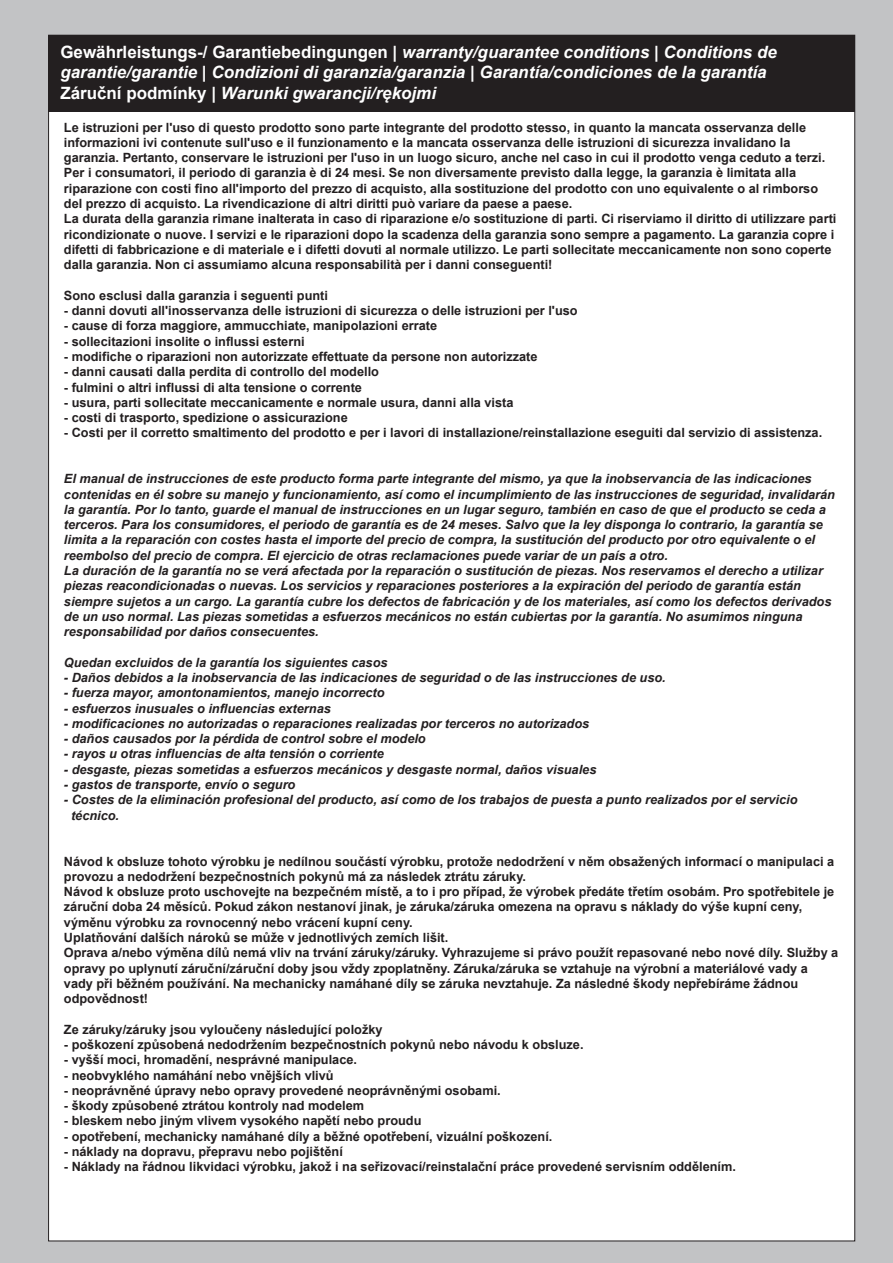
<style>
.page{position:relative;width:893px;height:1263px;background:#c2c3c5}
.page>*{position:absolute;margin:0;border:0;box-sizing:border-box;transform-origin:0 0}
.t1{font:italic 700 16.95px/20.4px "Arial";color:#fff}
.t2{font:700 12.75px/15.3px "Arial";color:#231f20}
.t3{font:italic 700 12.75px/15.3px "Arial";color:#231f20}
.s1{font-style:normal}
</style>
<div class="page">
<div style="left:48px;top:35px;width:807px;height:1206px;background:#fff;border:1px solid #231f20"></div>
<div style="left:49px;top:35px;width:806px;height:77px;background:#231f20"></div>
<h1 class="t1" style="left:60px;top:43px;width:718px"><span class="s1">Gew‰hrleistungs-/ Garantiebedingungen |</span> warranty/guarantee conditions | Conditions de garantie/garantie <span class="s1">|</span> Condizioni di garanzia/garanzia | Garantía/condiciones de la garantía<br><span class="s1">Záruční podmínky |</span> Warunki gwarancji/rękojmi</h1>
<p class="t2" style="left:64px;top:121px;width:774px">Le istruzioni per l'uso di questo prodotto sono parte integrante del prodotto stesso, in quanto la mancata osservanza delle informazioni ivi contenute sull'uso e il funzionamento e la mancata osservanza delle istruzioni di sicurezza invalidano la garanzia. Pertanto, conservare le istruzioni per l'uso in un luogo sicuro, anche nel caso in cui il prodotto venga ceduto a terzi.<br>Per i consumatori, il periodo di garanzia Ë di 24 mesi. Se non diversamente previsto dalla legge, la garanzia Ë limitata alla riparazione con costi fino all'importo del prezzo di acquisto, alla sostituzione del prodotto con uno equivalente o al rimborso del prezzo di acquisto. La rivendicazione di altri diritti puÚ variare da paese a paese.<br>La durata della garanzia rimane inalterata in caso di riparazione e/o sostituzione di parti. Ci riserviamo il diritto di utilizzare parti ricondizionate o nuove. I servizi e le riparazioni dopo la scadenza della garanzia sono sempre a pagamento. La garanzia copre i difetti di fabbricazione e di materiale e i difetti dovuti al normale utilizzo. Le parti sollecitate meccanicamente non sono coperte dalla garanzia. Non ci assumiamo alcuna responsabilit‡ per i danni conseguenti!</p>
<p class="t2" style="left:64px;top:289px;width:266px">Sono esclusi dalla garanzia i seguenti punti</p>
<p class="t2" style="left:64px;top:304px;width:515px">- danni dovuti all'inosservanza delle istruzioni di sicurezza o delle istruzioni per l'uso</p>
<p class="t2" style="left:64px;top:319px;width:375px">- cause di forza maggiore, ammucchiate, manipolazioni errate</p>
<p class="t2" style="left:64px;top:335px;width:242px">- sollecitazioni insolite o influssi esterni</p>
<p class="t2" style="left:64px;top:350px;width:475px">- modifiche o riparazioni non autorizzate effettuate da persone non autorizzate</p>
<p class="t2" style="left:64px;top:365px;width:317px">- danni causati dalla perdita di controllo del modello</p>
<p class="t2" style="left:64px;top:381px;width:300px">- fulmini o altri influssi di alta tensione o corrente</p>
<p class="t2" style="left:64px;top:396px;width:451px">- usura, parti sollecitate meccanicamente e normale usura, danni alla vista</p>
<p class="t2" style="left:64px;top:411px;width:285px">- costi di trasporto, spedizione o assicurazione</p>
<p class="t2" style="left:64px;top:426px;width:760px">- Costi per il corretto smaltimento del prodotto e per i lavori di installazione/reinstallazione eseguiti dal servizio di assistenza.</p>
<p class="t3" style="left:64px;top:472px;width:773px">El manual de instrucciones de este producto forma parte integrante del mismo, ya que la inobservancia de las indicaciones contenidas en él sobre su manejo y funcionamiento, así como el incumplimiento de las instrucciones de seguridad, invalidarán la garantía. Por lo tanto, guarde el manual de instrucciones en un lugar seguro, también en caso de que el producto se ceda a terceros. Para los consumidores, el periodo de garantía es de 24 meses. Salvo que la ley disponga lo contrario, la garantía se limita a la reparaciÛn con costes hasta el importe del precio de compra, la sustituciÛn del producto por otro equivalente o el reembolso del precio de compra. El ejercicio de otras reclamaciones puede variar de un país a otro.<br>La duración de la garantía no se verá afectada por la reparación o sustitución de piezas. Nos reservamos el derecho a utilizar piezas reacondicionadas o nuevas. Los servicios y reparaciones posteriores a la expiración del periodo de garantía están siempre sujetos a un cargo. La garantía cubre los defectos de fabricación y de los materiales, así como los defectos derivados de un uso normal. Las piezas sometidas a esfuerzos mecánicos no están cubiertas por la garantía. No asumimos ninguna responsabilidad por daÒos consecuentes.</p>
<p class="t3" style="left:64px;top:655px;width:325px">Quedan excluidos de la garantía los siguientes casos</p>
<p class="t3" style="left:64px;top:671px;width:603px">- DaÒos debidos a la inobservancia de las indicaciones de seguridad o de las instrucciones de uso.</p>
<p class="t3" style="left:64px;top:686px;width:322px">- fuerza mayor, amontonamientos, manejo incorrecto</p>
<p class="t3" style="left:64px;top:702px;width:268px">- esfuerzos inusuales o influencias externas</p>
<p class="t3" style="left:64px;top:717px;width:527px">- modificaciones no autorizadas o reparaciones realizadas por terceros no autorizados</p>
<p class="t3" style="left:64px;top:732px;width:363px">- daÒos causados por la pÈrdida de control sobre el modelo</p>
<p class="t3" style="left:64px;top:747px;width:322px">- rayos u otras influencias de alta tensiÛn o corriente</p>
<p class="t3" style="left:64px;top:763px;width:534px">- desgaste, piezas sometidas a esfuerzos mec·nicos y desgaste normal, daÒos visuales</p>
<p class="t3" style="left:64px;top:777px;width:233px">- gastos de transporte, envío o seguro</p>
<p class="t3" style="left:71px;top:792px;width:728px;text-indent:-7px">- Costes de la eliminación profesional del producto, así como de los trabajos de puesta a punto realizados por el servicio tÈcnico.</p>
<p class="t2" style="left:64px;top:853px;width:776px">Návod k obsluze tohoto výrobku je nedílnou součástí výrobku, protože nedodržení v něm obsažených informací o manipulaci a provozu a nedodržení bezpečnostních pokynů má za následek ztrátu záruky.<br>Návod k obsluze proto uschovejte na bezpečném místě, a to i pro případ, že výrobek předáte třetím osobám. Pro spotřebitele je záruční doba 24 měsíců. Pokud zákon nestanoví jinak, je záruka/záruka omezena na opravu s náklady do výše kupní ceny, výměnu výrobku za rovnocenný nebo vrácení kupní ceny.<br>Uplatňování dalších nároků se může v jednotlivých zemích lišit.<br>Oprava a/nebo výměna dílů nemá vliv na trvání záruky/záruky. Vyhrazujeme si právo použít repasované nebo nové díly. Služby a opravy po uplynutí záruční/záruční doby jsou vždy zpoplatněny. Záruka/záruka se vztahuje na výrobní a materiálové vady a vady při běžném používání. Na mechanicky namáhané díly se záruka nevztahuje. Za následné škody nepřebíráme žádnou odpovědnost!</p>
<p class="t2" style="left:64px;top:1022px;width:320px">Ze záruky/záruky jsou vyloučeny následující položky</p>
<p class="t2" style="left:64px;top:1037px;width:521px">- poškození způsobená nedodržením bezpečnostních pokynů nebo návodu k obsluze.</p>
<p class="t2" style="left:64px;top:1052px;width:295px">- vyšší moci, hromadění, nesprávné manipulace.</p>
<p class="t2" style="left:64px;top:1067px;width:271px">- neobvyklého namáhání nebo vnějších vlivů</p>
<p class="t2" style="left:64px;top:1083px;width:438px">- neoprávněné úpravy nebo opravy provedené neoprávněnými osobami.</p>
<p class="t2" style="left:64px;top:1098px;width:302px">- škody způsobené ztrátou kontroly nad modelem</p>
<p class="t2" style="left:64px;top:1113px;width:359px">- bleskem nebo jiným vlivem vysokého napětí nebo proudu</p>
<p class="t2" style="left:64px;top:1129px;width:490px">- opotřebení, mechanicky namáhané díly a běžné opotřebení, vizuální poškození.</p>
<p class="t2" style="left:64px;top:1144px;width:280px">- náklady na dopravu, přepravu nebo pojištění</p>
<p class="t2" style="left:64px;top:1159px;width:673px">- Náklady na řádnou likvidaci výrobku, jakož i na seřizovací/reinstalační práce provedené servisním oddělením.</p>
</div>
